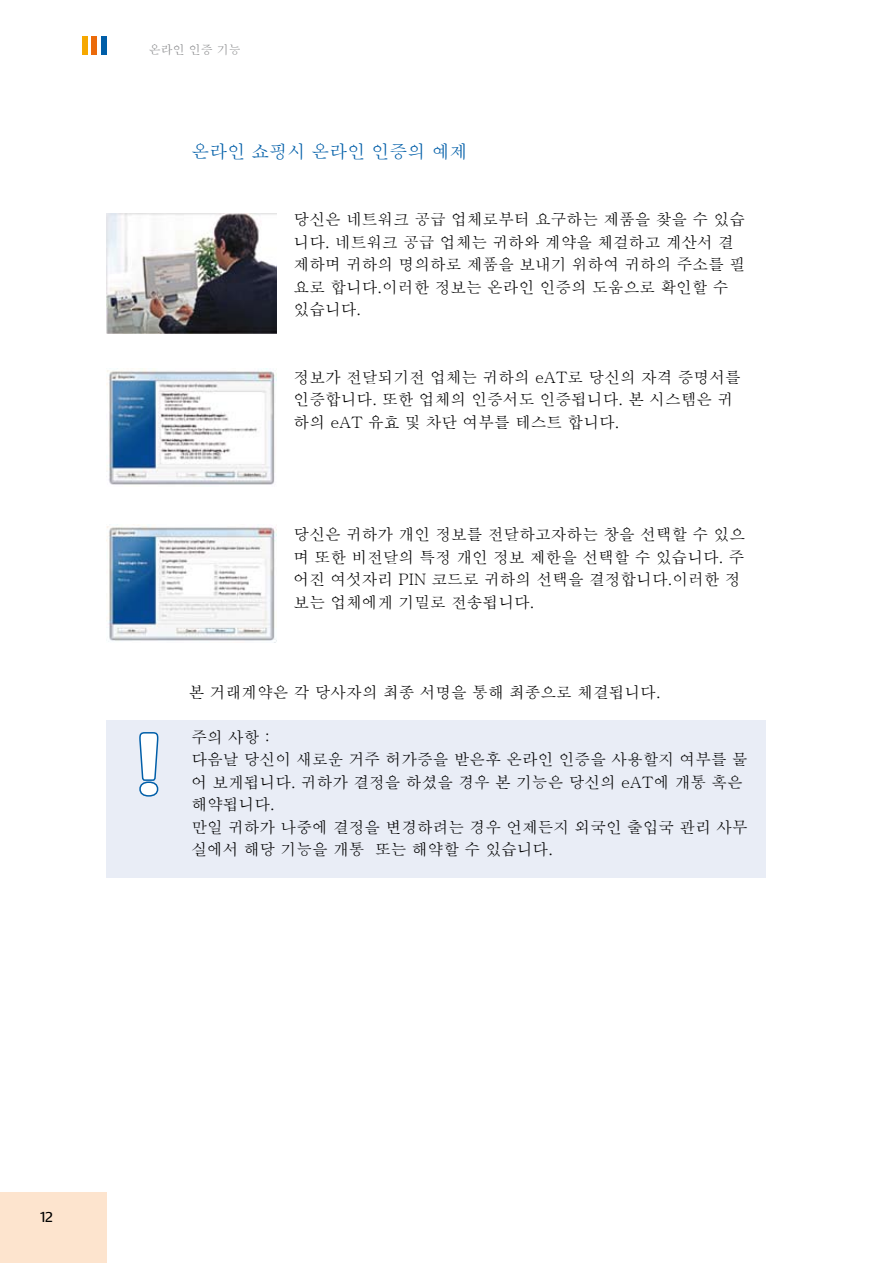
<style>
.page{position:relative;width:893px;height:1263px;background:#fff}
.page>*{position:absolute;margin:0;border:0;box-sizing:border-box;transform-origin:0 0}
.t1{font:700 90px "Neue Praxis";color:#fff}
.t2{font:18px "Batang";color:#005ea8}
.t3{font:15.75px/22.5px "Batang";color:#000}
.t4{font:15px "Neue Praxis";color:#000}
.t5{font:12px "Batang";color:#87888a}
</style>
<div class="page">
<div style="left:0;top:1193px;width:106px;height:70px;background:#fde4ce"></div>
<div style="left:82px;top:36px;width:5px;height:18px;background:#f6a800"></div>
<div style="left:91px;top:36px;width:6px;height:18px;background:#eb6a0a"></div>
<div style="left:101px;top:36px;width:5px;height:18px;background:#005ea8"></div>
<div style="left:106px;top:720px;width:659px;height:158px;background:#e9edf6"></div>
<img style="left:107px;top:369px;width:170px;height:116px">
<img style="left:107px;top:525px;width:170px;height:118px">
<img style="left:107px;top:214px;width:170px;height:119px">
<svg style="left:139px;top:732px;width:20px;height:65px"></svg>
<p class="t5" style="left:149px;top:43px;width:93px">온라인 인증 기능</p>
<p class="t2" style="left:191px;top:142px;width:277px">온라인 쇼핑시 온라인 인증의 예제</p>
<p class="t3" style="left:294px;top:208px;width:453px">당신은 네트워크 공급 업체로부터 요구하는 제품을 찾을 수 있습 니다. 네트워크 공급 업체는 귀하와 계약을 체걸하고 계산서 결 제하며 귀하의 명의하로 제품을 보내기 위하여 귀하의 주소를 필 요로 합니다.이러한 정보는 온라인 인증의 도움으로 확인할 수 있습니다.</p>
<p class="t3" style="left:294px;top:366px;width:449px">정보가 전달되기전 업체는 귀하의 eAT로 당신의 자격 증명서를 인증합니다. 또한 업체의 인증서도 인증됩니다. 본 시스템은 귀 하의 eAT 유효 및 차단 여부를 테스트 합니다.</p>
<h1 class="t1" style="left:133px;top:709px;width:34px">!</h1>
<p class="t3" style="left:294px;top:523px;width:453px">당신은 귀하가 개인 정보를 전달하고자하는 창을 선택할 수 있으 며 또한 비전달의 특정 개인 정보 제한을 선택할 수 있습니다. 주 어진 여섯자리 PIN 코드로 귀하의 선택을 결정합니다.이러한 정 보는 업체에게 기밀로 전송됩니다.</p>
<p class="t3" style="left:189px;top:681px;width:473px">본 거래계약은 각 당사자의 최종 서명을 통해 최종으로 체결됩니다.</p>
<p class="t3" style="left:191px;top:726px;width:558px">주의 사항：<br>다음날 당신이 새로운 거주 허가증을 받은후 온라인 인증을 사용할지 여부를 물 어 보게됩니다. 귀하가 결정을 하셨을 경우 본 기능은 당신의 eAT에 개통 혹은 해약됩니다.<br>만일 귀하가 나중에 결정을 변경하려는 경우 언제든지 외국인 출입국 관리 사무 실에서 해당 기능을 개통 또는 해약할 수 있습니다.</p>
<p class="t4" style="left:41px;top:1208px;width:14px">12</p>
</div>
